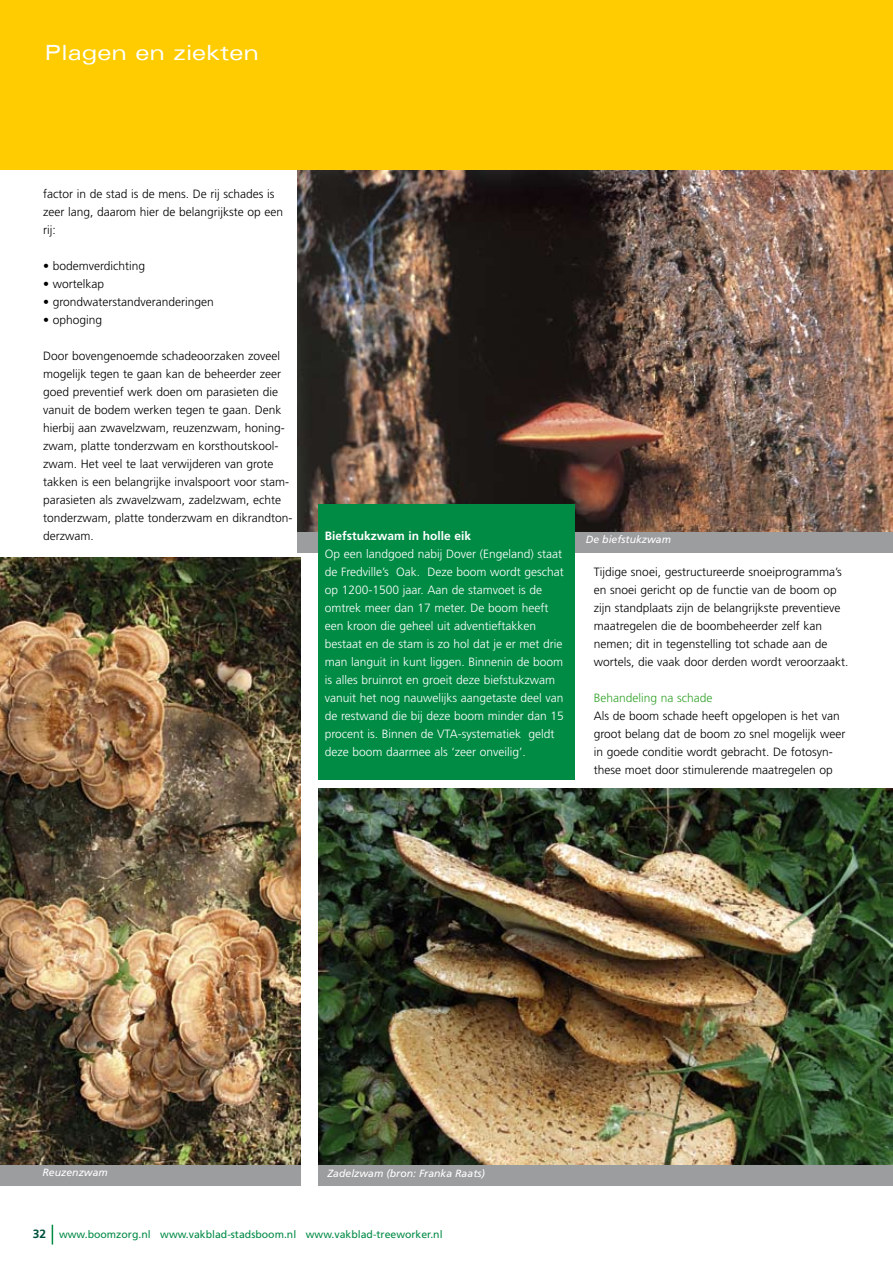
<style>
.page{position:relative;width:893px;height:1263px;background:#fff}
.page>*{position:absolute;margin:0;border:0;box-sizing:border-box;transform-origin:0 0}
.t1{font:expanded 21px "Univers";color:#fff}
.t2{font:300 12px/18px "Frutiger";color:#000}
.t3{font:300 12px/18px "Frutiger";color:#fff}
.t4{font:700 12px "Frutiger";color:#fff}
.t5{font:300 12px "Frutiger";color:#35a32c}
.t6{font:10.5px "Frutiger";color:#008b45}
.t7{font:italic 10.5px "Frutiger";color:#fff}
.s1{font-weight:700;font-size:12px;color:#00513c}
</style>
<div class="page">
<svg style="left:52px;top:1225px;width:1px;height:19px"></svg>
<img style="left:297px;top:170px;width:596px;height:361px">
<img style="left:0;top:557px;width:300px;height:608px">
<div style="left:0;top:1165px;width:300px;height:21px;background:#9c9d9f"></div>
<img style="left:318px;top:788px;width:575px;height:377px">
<div style="left:318px;top:1165px;width:575px;height:21px;background:#9c9d9f"></div>
<div style="left:0;top:0;width:893px;height:170px;background:#fecc00"></div>
<div style="left:297px;top:531px;width:596px;height:21px;background:#9c9d9f"></div>
<div style="left:318px;top:505px;width:257px;height:275px;background:#008b45"></div>
<h1 class="t1" style="left:45px;top:40px;width:216px">Plagen en ziekten</h1>
<p class="t2" style="left:43px;top:185px;width:242px">factor in de stad is de mens. De rij schades is zeer lang, daarom hier de belangrijkste op een rij:</p>
<p class="t2" style="left:43px;top:257px;width:104px">• bodemverdichting</p>
<p class="t2" style="left:43px;top:275px;width:63px">• wortelkap</p>
<p class="t2" style="left:43px;top:293px;width:172px">• grondwaterstandveranderingen</p>
<p class="t2" style="left:43px;top:311px;width:61px">• ophoging</p>
<p class="t2" style="left:43px;top:347px;width:251px">Door bovengenoemde schadeoorzaken zoveel mogelijk tegen te gaan kan de beheerder zeer goed preventief werk doen om parasieten die vanuit de bodem werken tegen te gaan. Denk hierbij aan zwavelzwam, reuzenzwam, honing&shy;zwam, platte tonderzwam en korsthoutskool&shy;zwam. Het veel te laat verwijderen van grote takken is een belangrijke invalspoort voor stam&shy;parasieten als zwavelzwam, zadelzwam, echte tonderzwam, platte tonderzwam en dikrandton&shy;derzwam.</p>
<p class="t4" style="left:325px;top:529px;width:148px">Biefstukzwam in holle eik</p>
<p class="t7" style="left:586px;top:533px;width:87px">De biefstukzwam</p>
<p class="t3" style="left:325px;top:545px;width:241px">Op een landgoed nabij Dover (Engeland) staat de Fredville’s Oak. Deze boom wordt geschat op 1200-1500 jaar. Aan de stamvoet is de omtrek meer dan 17 meter. De boom heeft een kroon die geheel uit adventieftakken bestaat en de stam is zo hol dat je er met drie man languit in kunt liggen. Binnenin de boom is alles bruinrot en groeit deze biefstukzwam vanuit het nog nauwelijks aangetaste deel van de restwand die bij deze boom minder dan 15 procent is. Binnen de VTA-systematiek geldt deze boom daarmee als ‘zeer onveilig’.</p>
<p class="t2" style="left:594px;top:563px;width:256px">Tijdige snoei, gestructureerde snoeiprogramma’s en snoei gericht op de functie van de boom op zijn standplaats zijn de belangrijkste preventieve maatregelen die de boombeheerder zelf kan nemen; dit in tegenstelling tot schade aan de wortels, die vaak door derden wordt veroorzaakt.</p>
<p class="t5" style="left:594px;top:691px;width:120px">Behandeling na schade</p>
<p class="t2" style="left:594px;top:707px;width:253px">Als de boom schade heeft opgelopen is het van groot belang dat de boom zo snel mogelijk weer in goede conditie wordt gebracht. De fotosyn&shy;these moet door stimulerende maatregelen op</p>
<p class="t7" style="left:43px;top:1167px;width:67px">Reuzenzwam</p>
<p class="t7" style="left:327px;top:1167px;width:159px">Zadelzwam (bron: Franka Raats)</p>
<p class="t6" style="left:33px;top:1228px;width:411px"><span class="s1">32</span> www.boomzorg.nl www.vakblad-stadsboom.nl www.vakblad-treeworker.nl</p>
</div>
